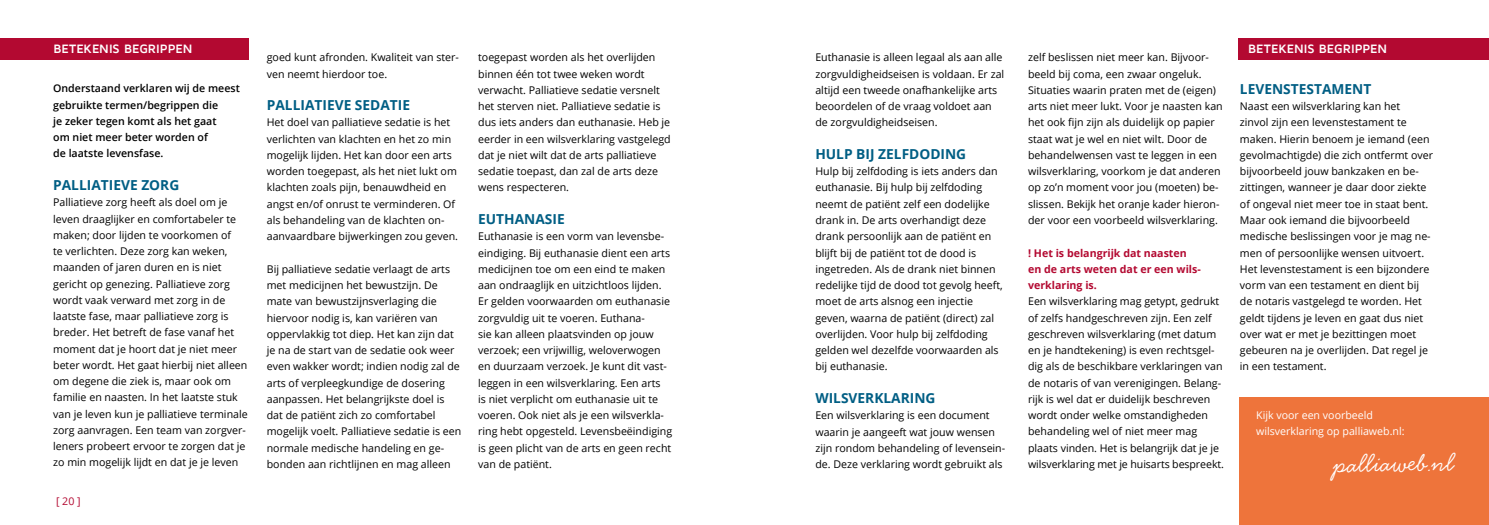
<style>
.page{position:relative;width:1489px;height:525px;background:#fff}
.page>*{position:absolute;margin:0;border:0;box-sizing:border-box;transform-origin:0 0}
.t1{font:27.12px "Handsome Pro";color:#fff}
.t2{font:700 13.75px "Open Sans";color:#005e84}
.t3{font:700 12.5px "Maven Pro";letter-spacing:-.005em;color:#fff}
.t4{font:10.62px/16.2px "Open Sans";color:#000}
.t5{font:600 10.62px/16.2px "Open Sans";color:#000}
.t6{font:700 10.62px/16.2px "Open Sans";color:#b30931}
.t7{font:10.62px/16.2px "Open Sans";color:#fff}
.t8{font:10.62px "Open Sans";color:#b30931}
</style>
<div class="page">
<div style="left:1238px;top:38px;width:250px;height:21px;background:#b30931"></div>
<div style="left:0;top:38px;width:248px;height:21px;background:#b30931"></div>
<div style="left:1239px;top:397px;width:249px;height:127px;background:#ee743b"></div>
<p class="t3" style="left:53px;top:42px;width:140px">BETEKENIS BEGRIPPEN</p>
<p class="t3" style="left:1247px;top:42px;width:140px">BETEKENIS BEGRIPPEN</p>
<p class="t4" style="left:1028px;top:49px;width:196px">zelf beslissen niet meer kan. Bijvoor&shy;beeld bij coma, een zwaar ongeluk.<br>Situaties waarin praten met de (eigen) arts niet meer lukt. Voor je naasten kan het ook fijn zijn als duidelijk op papier staat wat je wel en niet wilt. Door de behandelwensen vast te leggen in een wilsverklaring, voorkom je dat anderen op zo’n moment voor jou (moeten) be&shy;slissen. Bekijk het oranje kader hieron&shy;der voor een voorbeeld wilsverklaring.</p>
<p class="t6" style="left:1028px;top:244px;width:174px">! Het is belangrijk dat naasten en de arts weten dat er een wils&shy;verklaring is.</p>
<p class="t4" style="left:1028px;top:293px;width:197px">Een wilsverklaring mag getypt, gedrukt of zelfs handgeschreven zijn. Een zelf geschreven wilsverklaring (met datum en je handtekening) is even rechtsgel&shy;dig als de beschikbare verklaringen van de notaris of van verenigingen. Belang&shy;rijk is wel dat er duidelijk beschreven wordt onder welke omstandigheden behandeling wel of niet meer mag plaats vinden. Het is belangrijk dat je je wilsverklaring met je huisarts bespreekt.</p>
<p class="t4" style="left:478px;top:49px;width:194px">toegepast worden als het overlijden binnen één tot twee weken wordt verwacht. Palliatieve sedatie versnelt het sterven niet. Palliatieve sedatie is dus iets anders dan euthanasie. Heb je eerder in een wilsverklaring vastgelegd dat je niet wilt dat de arts palliatieve sedatie toepast, dan zal de arts deze wens respecteren.</p>
<p class="t2" style="left:478px;top:209px;width:88px">EUTHANASIE</p>
<p class="t4" style="left:478px;top:228px;width:195px">Euthanasie is een vorm van levensbe&shy;ëindiging. Bij euthanasie dient een arts medicijnen toe om een eind te maken aan ondraaglijk en uitzichtloos lijden.<br>Er gelden voorwaarden om euthanasie zorgvuldig uit te voeren. Euthana-<br>sie kan alleen plaatsvinden op jouw verzoek; een vrijwillig, weloverwogen en duurzaam verzoek. Je kunt dit vast&shy;leggen in een wilsverklaring. Een arts<br>is niet verplicht om euthanasie uit te voeren. Ook niet als je een wilsverkla&shy;ring hebt opgesteld. Levensbeëindiging is geen plicht van de arts en geen recht van de patiënt.</p>
<p class="t4" style="left:815px;top:49px;width:190px">Euthanasie is alleen legaal als aan alle zorgvuldigheidseisen is voldaan. Er zal altijd een tweede onafhankelijke arts beoordelen of de vraag voldoet aan de zorgvuldigheidseisen.</p>
<p class="t2" style="left:815px;top:144px;width:152px">HULP BIJ ZELFDODING</p>
<p class="t4" style="left:815px;top:163px;width:189px">Hulp bij zelfdoding is iets anders dan euthanasie. Bij hulp bij zelfdoding neemt de patiënt zelf een dodelijke drank in. De arts overhandigt deze drank persoonlijk aan de patiënt en blijft bij de patiënt tot de dood is ingetreden. Als de drank niet binnen redelijke tijd de dood tot gevolg heeft, moet de arts alsnog een injectie geven, waarna de patiënt (direct) zal overlijden. Voor hulp bij zelfdoding gelden wel dezelfde voorwaarden als bij euthanasie.</p>
<p class="t2" style="left:815px;top:388px;width:122px">WILSVERKLARING</p>
<p class="t4" style="left:815px;top:407px;width:191px">Een wilsverklaring is een document waarin je aangeeft wat jouw wensen zijn rondom behandeling of levensein&shy;de. Deze verklaring wordt gebruikt als</p>
<p class="t4" style="left:267px;top:49px;width:194px">goed kunt afronden. Kwaliteit van ster&shy;ven neemt hierdoor toe.</p>
<p class="t2" style="left:267px;top:95px;width:145px">PALLIATIEVE SEDATIE</p>
<p class="t4" style="left:267px;top:114px;width:193px">Het doel van palliatieve sedatie is het verlichten van klachten en het zo min mogelijk lijden. Het kan door een arts worden toegepast, als het niet lukt om klachten zoals pijn, benauwdheid en angst en/of onrust te verminderen. Of als behandeling van de klachten on&shy;aanvaardbare bijwerkingen zou geven.</p>
<p class="t4" style="left:267px;top:260px;width:196px">Bij palliatieve sedatie verlaagt de arts met medicijnen het bewustzijn. De mate van bewustzijnsverlaging die hiervoor nodig is, kan variëren van oppervlakkig tot diep. Het kan zijn dat je na de start van de sedatie ook weer even wakker wordt; indien nodig zal de arts of verpleegkundige de dosering aanpassen. Het belangrijkste doel is dat de patiënt zich zo comfortabel mogelijk voelt. Palliatieve sedatie is een normale medische handeling en ge&shy;bonden aan richtlijnen en mag alleen</p>
<p class="t2" style="left:1239px;top:79px;width:133px">LEVENSTESTAMENT</p>
<p class="t4" style="left:1239px;top:98px;width:195px">Naast een wilsverklaring kan het<br>zinvol zijn een levenstestament te maken. Hierin benoem je iemand (een gevolmachtigde) die zich ontfermt over bijvoorbeeld jouw bankzaken en be&shy;zittingen, wanneer je daar door ziekte of ongeval niet meer toe in staat bent.<br>Maar ook iemand die bijvoorbeeld medische beslissingen voor je mag ne&shy;men of persoonlijke wensen uitvoert.<br>Het levenstestament is een bijzondere vorm van een testament en dient bij de notaris vastgelegd te worden. Het geldt tijdens je leven en gaat dus niet over wat er met je bezittingen moet gebeuren na je overlijden. Dat regel je in een testament.</p>
<p class="t5" style="left:53px;top:80px;width:188px">Onderstaand verklaren wij de meest gebruikte termen/begrippen die<br>je zeker tegen komt als het gaat<br>om niet meer beter worden of<br>de laatste levensfase.</p>
<p class="t2" style="left:53px;top:175px;width:128px">PALLIATIEVE ZORG</p>
<p class="t4" style="left:53px;top:194px;width:196px">Palliatieve zorg heeft als doel om je leven draaglijker en comfortabeler te maken; door lijden te voorkomen of<br>te verlichten. Deze zorg kan weken, maanden of jaren duren en is niet gericht op genezing. Palliatieve zorg wordt vaak verward met zorg in de laatste fase, maar palliatieve zorg is breder. Het betreft de fase vanaf het moment dat je hoort dat je niet meer beter wordt. Het gaat hierbij niet alleen om degene die ziek is, maar ook om familie en naasten. In het laatste stuk van je leven kun je palliatieve terminale zorg aanvragen. Een team van zorgver&shy;leners probeert ervoor te zorgen dat je zo min mogelijk lijdt en dat je je leven</p>
<p class="t7" style="left:1256px;top:406px;width:150px">Kijk voor een voorbeeld wilsverklaring op palliaweb.nl:</p>
<h1 class="t1" style="left:1333px;top:448px;width:122px;rotate:-1deg">palliaweb.nl</h1>
<p class="t8" style="left:56px;top:493px;width:26px">[ 20 ]</p>
</div>
